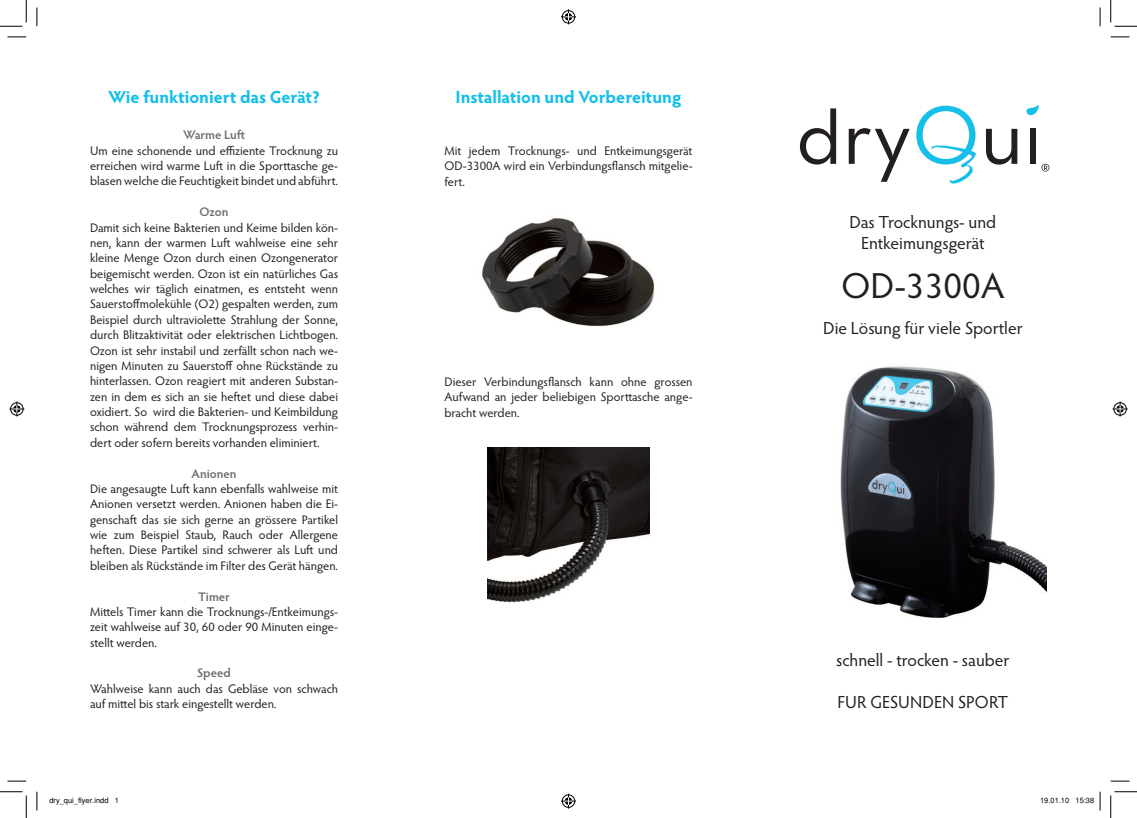
<style>
.page{position:relative;width:1137px;height:818px;background:#fff}
.page>*{position:absolute;margin:0;border:0;box-sizing:border-box;transform-origin:0 0}
.t1{font:36.25px "Hypatia Sans Pro";color:#231f20}
.t2{font:17.5px/21px "Hypatia Sans Pro";color:#231f20;text-align:center}
.t3{font:700 17.5px "Hypatia Sans Pro";color:#15bfe9}
.t4{font:12.5px/15.4px "Hypatia Sans Pro";letter-spacing:-.005em;color:#231f20;text-align:justify}
.t5{font:600 12.5px "Hypatia Sans Pro";color:#6c6d70}
.t6{font:7.5px "Helvetica";color:#000}
</style>
<div class="page">
<svg style="left:1041px;top:164px;width:8px;height:8px"></svg>
<svg style="left:1026px;top:105px;width:13px;height:10px"></svg>
<svg style="left:800px;top:108px;width:36px;height:57px"></svg>
<svg style="left:849px;top:128px;width:60px;height:54px"></svg>
<svg style="left:986px;top:129px;width:31px;height:36px"></svg>
<div style="left:1030px;top:129px;width:6px;height:35px;background:#231f20"></div>
<svg style="left:916px;top:106px;width:60px;height:78px"></svg>
<img style="left:840px;top:366px;width:207px;height:253px">
<img style="left:481px;top:217px;width:174px;height:110px">
<img style="left:487px;top:448px;width:162px;height:155px">
<svg style="left:8px;top:36px;width:18px;height:2px"></svg>
<svg style="left:1111px;top:36px;width:18px;height:2px"></svg>
<svg style="left:8px;top:780px;width:18px;height:2px"></svg>
<svg style="left:1111px;top:780px;width:18px;height:2px"></svg>
<svg style="left:36px;top:7px;width:2px;height:19px"></svg>
<svg style="left:36px;top:792px;width:2px;height:18px"></svg>
<svg style="left:1099px;top:7px;width:2px;height:19px"></svg>
<svg style="left:0;top:0;width:27px;height:27px"></svg>
<svg style="left:0;top:791px;width:27px;height:27px"></svg>
<svg style="left:1110px;top:0;width:27px;height:27px"></svg>
<svg style="left:1110px;top:791px;width:27px;height:27px"></svg>
<svg style="left:561px;top:9px;width:15px;height:15px"></svg>
<svg style="left:561px;top:793px;width:15px;height:15px"></svg>
<svg style="left:9px;top:401px;width:15px;height:15px"></svg>
<svg style="left:1112px;top:401px;width:15px;height:15px"></svg>
<svg style="left:1099px;top:792px;width:2px;height:18px"></svg>
<h2 class="t3" style="left:108px;top:84px;width:214px">Wie funktioniert das Gerät?</h2>
<p class="t5" style="left:183px;top:126px;width:63px">Warme Luft</p>
<p class="t4" style="left:90px;top:142px;width:250px">Um eine schonende und effiziente Trocknung zu erreichen wird warme Luft in die Sporttasche ge&shy;blasen welche die Feuchtigkeit bindet und abführt.</p>
<p class="t5" style="left:200px;top:203px;width:31px">Ozon</p>
<p class="t4" style="left:90px;top:219px;width:250px">Damit sich keine Bakterien und Keime bilden kön&shy;nen, kann der warmen Luft wahlweise eine sehr kleine Menge Ozon durch einen Ozongenerator beigemischt werden. Ozon ist ein natürliches Gas welches wir täglich einatmen, es entsteht wenn Sauerstoffmolekühle (O2) gespalten werden, zum Beispiel durch ultraviolette Strahlung der Sonne, durch Blitzaktivität oder elektrischen Lichtbogen.<br>Ozon ist sehr instabil und zerfällt schon nach we&shy;nigen Minuten zu Sauerstoff ohne Rückstände zu hinterlassen. Ozon reagiert mit anderen Substan&shy;zen in dem es sich an sie heftet und diese dabei oxidiert. So wird die Bakterien- und Keimbildung schon während dem Trocknungsprozess verhin&shy;dert oder sofern bereits vorhanden eliminiert.</p>
<p class="t5" style="left:192px;top:465px;width:47px">Anionen</p>
<p class="t4" style="left:90px;top:481px;width:250px">Die angesaugte Luft kann ebenfalls wahlweise mit Anionen versetzt werden. Anionen haben die Ei&shy;genschaft das sie sich gerne an grössere Partikel wie zum Beispiel Staub, Rauch oder Allergene heften. Diese Partikel sind schwerer als Luft und bleiben als Rückstände im Filter des Gerät hängen.</p>
<p class="t5" style="left:198px;top:588px;width:33px">Timer</p>
<p class="t4" style="left:90px;top:604px;width:250px">Mittels Timer kann die Trocknungs-/Entkeimungs&shy;zeit wahlweise auf 30, 60 oder 90 Minuten einge&shy;stellt werden.</p>
<p class="t5" style="left:197px;top:664px;width:35px">Speed</p>
<p class="t4" style="left:90px;top:680px;width:250px">Wahlweise kann auch das Gebläse von schwach auf mittel bis stark eingestellt werden.</p>
<h2 class="t3" style="left:456px;top:84px;width:227px">Installation und Vorbereitung</h2>
<p class="t4" style="left:444px;top:142px;width:250px">Mit jedem Trocknungs- und Entkeimungsgerät OD-3300A wird ein Verbindungsflansch mitgelie&shy;fert.</p>
<p class="t4" style="left:444px;top:374px;width:250px">Dieser Verbindungsflansch kann ohne grossen Aufwand an jeder beliebigen Sporttasche ange&shy;bracht werden.</p>
<h2 class="t2" style="left:849px;top:211px;width:148px">Das Trocknungs- und<br>Entkeimungsgerät</h2>
<h1 class="t1" style="left:841px;top:261px;width:165px">OD-3300A</h1>
<h2 class="t2" style="left:823px;top:317px;width:201px">Die Lösung für viele Sportler</h2>
<h2 class="t2" style="left:836px;top:649px;width:175px">schnell - trocken - sauber</h2>
<h2 class="t2" style="left:837px;top:691px;width:172px">FUR GESUNDEN SPORT</h2>
<p class="t6" style="left:49px;top:796px;width:71px">dry_qui_flyer.indd 1</p>
<p class="t6" style="left:1040px;top:796px;width:56px">19.01.10 15:38</p>
</div>
